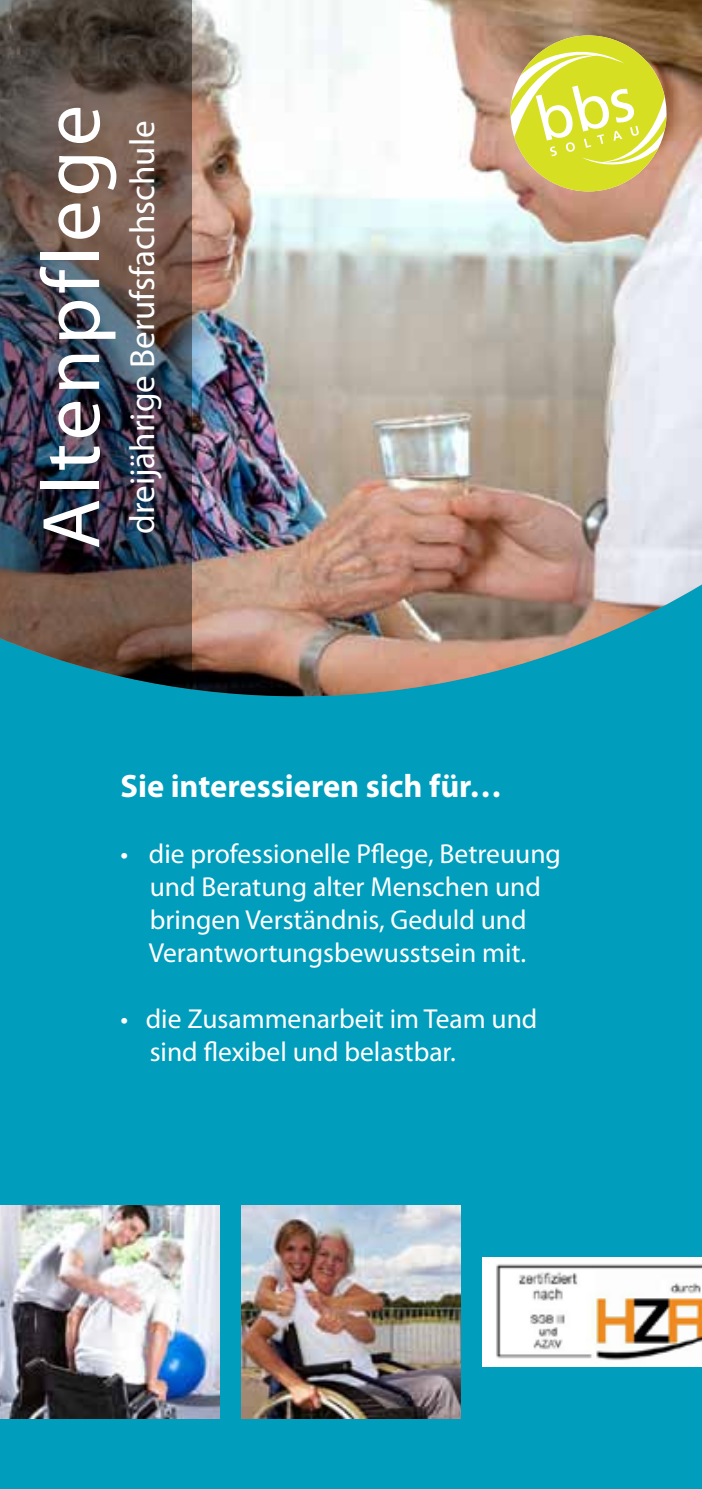
<style>
.page{position:relative;width:702px;height:1489px;background:#fff}
.page>*{position:absolute;margin:0;border:0;box-sizing:border-box;transform-origin:0 0}
.t1{font:82.5px "Myriad Pro";letter-spacing:.05em;color:#fff}
.t2{font:35px "Myriad Pro";color:#fff}
.t3{font:700 32.5px "Myriad Pro";color:#fff}
.t4{font:27.5px/33px "Myriad Pro";color:#fff;text-align:center}
</style>
<div class="page">
<div style="left:0;top:0;width:702px;height:1488px;background:#009ebc"></div>
<img style="left:191px;top:0;width:511px;height:696px">
<img style="left:0;top:0;width:191px;height:690px">
<img style="left:482px;top:1257px;width:220px;height:108px">
<img style="left:241px;top:1205px;width:220px;height:212px">
<img style="left:0;top:1205px;width:220px;height:212px">
<svg style="left:510px;top:27px;width:164px;height:172px;background:#cfc556"></svg>
<h1 class="t1" style="left:21px;top:549px;width:446px;rotate:-90deg">Altenpflege</h1>
<p class="t2" style="left:121px;top:533px;width:415px;rotate:-90deg">dreijährige Berufsfachschule</p>
<p class="t3" style="left:120px;top:765px;width:383px">Sie interessieren sich für…</p>
<p class="t4" style="left:120px;top:837px;width:442px">• die professionelle Pflege, Betreuung und Beratung alter Menschen und bringen Verständnis, Geduld und Verantwortungsbewusstsein mit.</p>
<p class="t4" style="left:150px;top:1002px;width:389px;text-align:left;text-indent:-29px">• die Zusammenarbeit im Team und sind flexibel und belastbar.</p>
</div>
